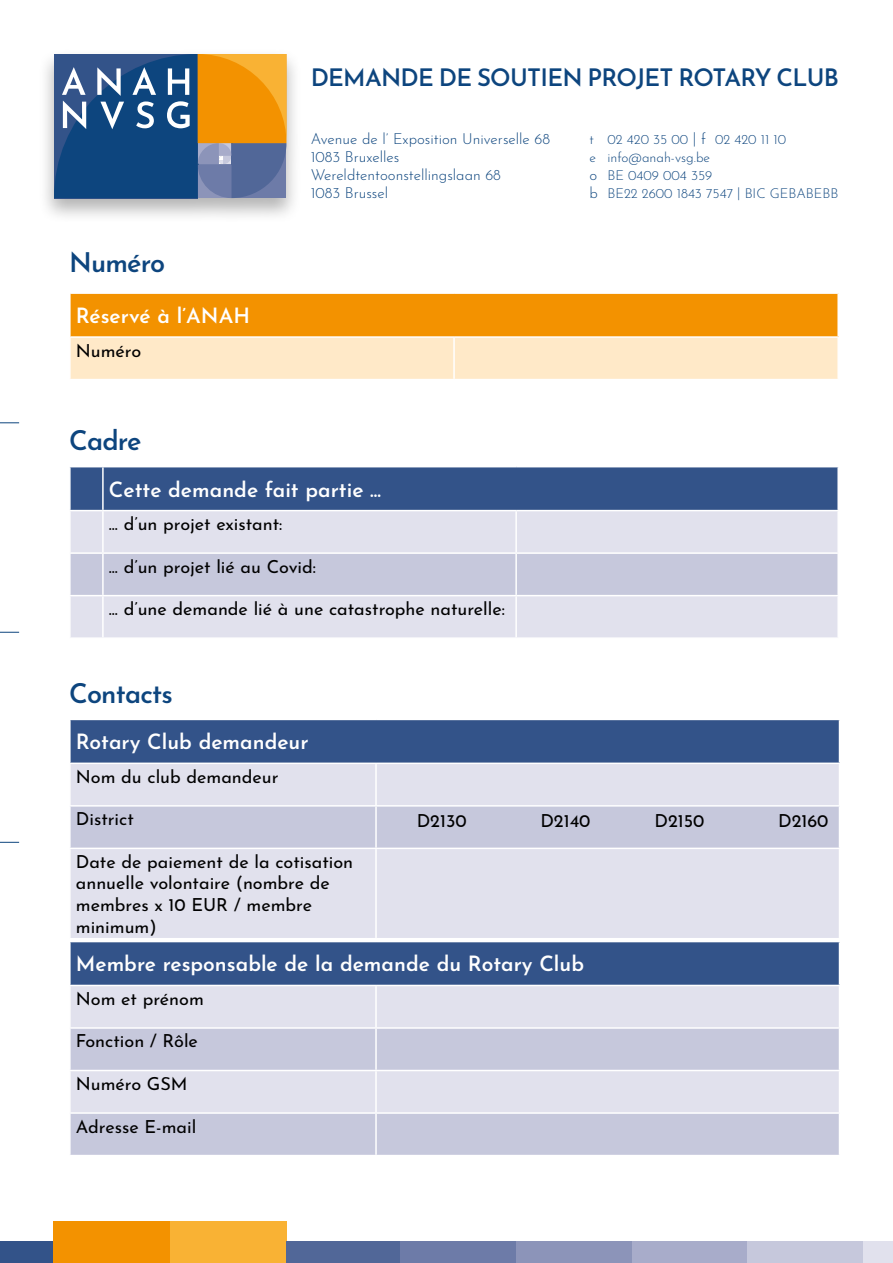
<style>
.page{position:relative;width:893px;height:1263px;background:#fff}
.page>*{position:absolute;margin:0;border:0;box-sizing:border-box;transform-origin:0 0}
.t1{font:600 27px "Josefin Sans";letter-spacing:-.03em;color:#0d457e}
.t2{font:600 24px "Josefin Sans";letter-spacing:-.03em;color:#0d457e}
.t3{font:600 21px "Josefin Sans";color:#fff}
.t4{font:18px/21.6px "Josefin Sans";color:#000}
.t5{font:300 15px/18px "Josefin Sans";color:#0d457e}
.t6{font:300 13.5px/18px "Josefin Sans";color:#0d457e}
.s1{font-size:15px}
</style>
<div class="page">
<div style="left:0;top:1241px;width:54px;height:22px;background:#335389"></div>
<div style="left:54px;top:1221px;width:116px;height:42px;background:#f39200"></div>
<div style="left:170px;top:1221px;width:116px;height:42px;background:#f9b234"></div>
<div style="left:286px;top:1241px;width:115px;height:22px;background:#516798"></div>
<div style="left:401px;top:1241px;width:115px;height:22px;background:#6d7ba8"></div>
<div style="left:516px;top:1241px;width:116px;height:22px;background:#8c94b9"></div>
<div style="left:632px;top:1241px;width:115px;height:22px;background:#a8acca"></div>
<div style="left:747px;top:1241px;width:116px;height:22px;background:#c6c8dc"></div>
<div style="left:863px;top:1241px;width:30px;height:22px;background:#e1e1ed"></div>
<div style="left:38px;top:48px;width:264px;height:176px;background:#000;opacity:.3"></div>
<svg style="left:54px;top:54px;width:232px;height:144px;background:#616b70"></svg>
<svg style="left:0;top:632px;width:19px;height:1px"></svg>
<svg style="left:0;top:422px;width:19px;height:1px"></svg>
<svg style="left:0;top:842px;width:19px;height:1px"></svg>
<div style="left:70px;top:719px;width:769px;height:44px;background:#335389"></div>
<div style="left:71px;top:764px;width:768px;height:174px;background:#e1e1ed"></div>
<div style="left:71px;top:806px;width:768px;height:42px;background:#c6c8dc"></div>
<hr style="left:69px;top:719px;width:307px;height:1px;background:#fff">
<hr style="left:69px;top:720px;width:2px;height:42px;background:#fff">
<hr style="left:376px;top:719px;width:464px;height:1px;background:#fff">
<hr style="left:69px;top:762px;width:307px;height:2px;background:#fff">
<hr style="left:376px;top:762px;width:464px;height:2px;background:#fff">
<hr style="left:375px;top:764px;width:2px;height:41px;background:#fff">
<hr style="left:69px;top:805px;width:307px;height:1px;background:#fff">
<hr style="left:376px;top:805px;width:464px;height:1px;background:#fff">
<hr style="left:375px;top:806px;width:2px;height:42px;background:#fff">
<hr style="left:69px;top:848px;width:307px;height:1px;background:#fff">
<hr style="left:376px;top:848px;width:464px;height:1px;background:#fff">
<hr style="left:375px;top:849px;width:2px;height:89px;background:#fff">
<div style="left:70px;top:941px;width:769px;height:44px;background:#335389"></div>
<div style="left:71px;top:986px;width:768px;height:41px;background:#e1e1ed"></div>
<svg style="left:71px;top:1029px;width:768px;height:126px;background:#cfd0e1"></svg>
<hr style="left:69px;top:941px;width:307px;height:1px;background:#fff">
<hr style="left:69px;top:942px;width:2px;height:43px;background:#fff">
<hr style="left:376px;top:941px;width:464px;height:1px;background:#fff">
<hr style="left:375px;top:986px;width:2px;height:41px;background:#fff">
<hr style="left:375px;top:1029px;width:2px;height:41px;background:#fff">
<hr style="left:69px;top:1070px;width:307px;height:1px;background:#fff">
<hr style="left:376px;top:1070px;width:464px;height:1px;background:#fff">
<hr style="left:375px;top:1071px;width:2px;height:41px;background:#fff">
<hr style="left:69px;top:1112px;width:307px;height:2px;background:#fff">
<hr style="left:376px;top:1112px;width:464px;height:2px;background:#fff">
<hr style="left:375px;top:1114px;width:2px;height:41px;background:#fff">
<div style="left:70px;top:293px;width:768px;height:44px;background:#f39200"></div>
<div style="left:71px;top:338px;width:766px;height:41px;background:#ffe9c8"></div>
<hr style="left:69px;top:292px;width:385px;height:2px;background:#fff">
<hr style="left:69px;top:294px;width:2px;height:42px;background:#fff">
<hr style="left:454px;top:292px;width:385px;height:2px;background:#fff">
<hr style="left:837px;top:294px;width:2px;height:42px;background:#fff">
<hr style="left:69px;top:336px;width:385px;height:2px;background:#fff">
<hr style="left:454px;top:336px;width:385px;height:2px;background:#fff">
<hr style="left:453px;top:338px;width:2px;height:41px;background:#fff">
<div style="left:71px;top:467px;width:766px;height:43px;background:#335389"></div>
<div style="left:71px;top:511px;width:766px;height:126px;background:#e1e1ed"></div>
<div style="left:71px;top:554px;width:766px;height:41px;background:#c6c8dc"></div>
<hr style="left:102px;top:467px;width:2px;height:43px;background:#fff">
<hr style="left:102px;top:511px;width:2px;height:41px;background:#fff">
<hr style="left:515px;top:511px;width:2px;height:41px;background:#fff">
<hr style="left:69px;top:552px;width:34px;height:2px;background:#fff">
<hr style="left:103px;top:552px;width:413px;height:2px;background:#fff">
<hr style="left:102px;top:554px;width:2px;height:41px;background:#fff">
<hr style="left:516px;top:552px;width:323px;height:2px;background:#fff">
<hr style="left:515px;top:554px;width:2px;height:41px;background:#fff">
<hr style="left:69px;top:595px;width:34px;height:1px;background:#fff">
<hr style="left:103px;top:595px;width:413px;height:1px;background:#fff">
<hr style="left:102px;top:596px;width:2px;height:41px;background:#fff">
<hr style="left:516px;top:595px;width:323px;height:1px;background:#fff">
<hr style="left:515px;top:596px;width:2px;height:41px;background:#fff">
<h2 class="t2" style="left:311px;top:58px;width:530px">DEMANDE DE SOUTIEN PROJET ROTARY CLUB</h2>
<h1 class="t1" style="left:69px;top:240px;width:97px">Numéro</h1>
<p class="t3" style="left:76px;top:298px;width:176px">Réservé à l’ANAH</p>
<p class="t4" style="left:76px;top:337px;width:67px">Numéro</p>
<h1 class="t1" style="left:69px;top:417px;width:74px">Cadre</h1>
<p class="t5" style="left:311px;top:128px;width:241px">Avenue de l’ Exposition Universelle 68<br>1083 Bruxelles<br>Wereldtentoonstellingslaan 68<br>1083 Brussel</p>
<p class="t6" style="left:589px;top:129px;width:250px">t 02 420 35 00 <span class="s1">| f</span> 02 420 11 10<br>e info@anah-vsg.be<br><span class="s1">o</span> BE 0409 004 359<br><span class="s1">b</span> BE22 2600 1843 7547 | BIC GEBABEBB</p>
<p class="t3" style="left:109px;top:471px;width:274px">Cette demande fait partie ...</p>
<p class="t4" style="left:109px;top:511px;width:175px">... d’un projet existant:</p>
<p class="t4" style="left:109px;top:553px;width:209px">... d’un projet lié au Covid:</p>
<p class="t4" style="left:109px;top:596px;width:398px">... d’une demande lié à une catastrophe naturelle:</p>
<h1 class="t1" style="left:69px;top:670px;width:105px">Contacts</h1>
<p class="t3" style="left:76px;top:724px;width:234px">Rotary Club demandeur</p>
<p class="t4" style="left:76px;top:763px;width:204px">Nom du club demandeur</p>
<p class="t4" style="left:76px;top:806px;width:60px">District</p>
<p class="t4" style="left:76px;top:848px;width:279px">Date de paiement de la cotisation annuelle volontaire (nombre de membres x 10 EUR / membre minimum)</p>
<p class="t3" style="left:76px;top:946px;width:510px">Membre responsable de la demande du Rotary Club</p>
<p class="t4" style="left:76px;top:986px;width:130px">Nom et prénom</p>
<p class="t4" style="left:76px;top:1028px;width:124px">Fonction / Rôle</p>
<p class="t4" style="left:76px;top:1071px;width:113px">Numéro GSM</p>
<p class="t4" style="left:76px;top:1113px;width:122px">Adresse E-mail</p>
<p class="t4" style="left:417px;top:807px;width:51px">D2130</p>
<p class="t4" style="left:540px;top:807px;width:52px">D2140</p>
<p class="t4" style="left:655px;top:807px;width:51px">D2150</p>
<p class="t4" style="left:778px;top:807px;width:52px">D2160</p>
</div>
